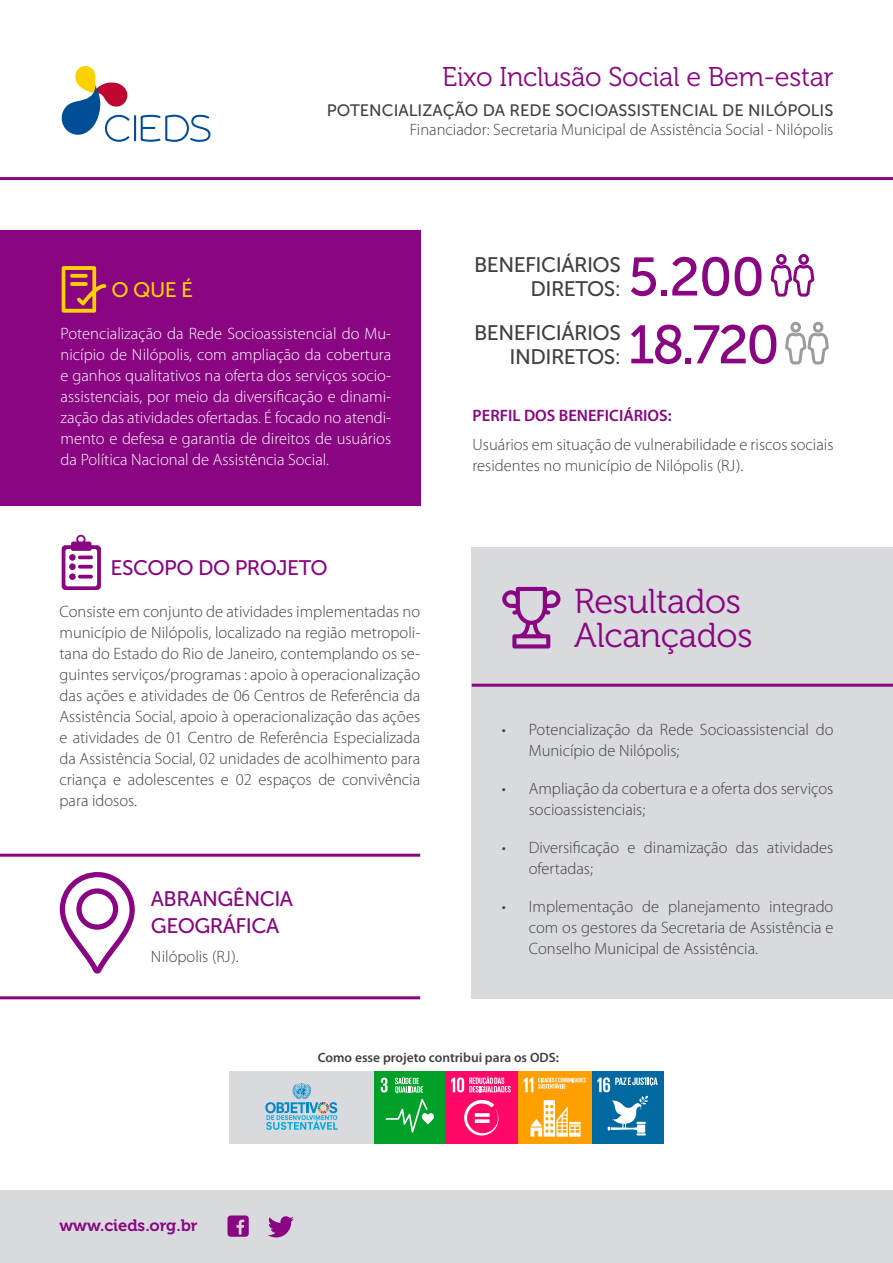
<style>
.page{position:relative;width:893px;height:1263px;background:#fff}
.page>*{position:absolute;margin:0;border:0;box-sizing:border-box;transform-origin:0 0}
.t1{font:54px/67.8px "Museo Sans 500";letter-spacing:-.05em;color:#890581}
.t2{font:34.5px/34.5px "Museo 300";letter-spacing:-.01em;color:#890581}
.t3{font:27px "Museo 300";letter-spacing:-.01em;color:#890581}
.t4{font:21px/24px "Museo Sans 500";letter-spacing:-.025em;color:#433f40;text-align:right}
.t5{font:21px/27px "Museo Sans 500";letter-spacing:-.025em;color:#890581}
.t6{font:21px "Museo Sans 500";color:#fdd000}
.t7{font:300 16.5px/21px "Myriad Pro";color:#433f40}
.t8{font:300 16.5px/21px "Myriad Pro";color:#fff;text-align:justify}
.t9{font:16.5px "Museo Sans 500";color:#433f40}
.t10{font:600 16.5px "Myriad Pro";color:#890581}
.t11{font:16.5px "Museo 700";color:#890581}
.t12{font:600 13.5px "Myriad Pro";color:#433f40}
</style>
<div class="page">
<div style="left:472px;top:547px;width:421px;height:452px;background:#d8dade"></div>
<div style="left:0;top:1191px;width:893px;height:72px;background:#d8dade"></div>
<div style="left:0;top:230px;width:420px;height:276px;background:#890581"></div>
<svg style="left:61px;top:66px;width:150px;height:76px"></svg>
<svg style="left:227px;top:1215px;width:22px;height:22px"></svg>
<svg style="left:268px;top:1216px;width:26px;height:21px"></svg>
<hr style="left:0;top:177px;width:893px;height:3px;background:#890581">
<hr style="left:0;top:854px;width:420px;height:3px;background:#890581">
<hr style="left:472px;top:684px;width:421px;height:3px;background:#890581">
<hr style="left:0;top:996px;width:420px;height:3px;background:#890581">
<svg style="left:62px;top:266px;width:44px;height:47px"></svg>
<svg style="left:62px;top:535px;width:39px;height:55px"></svg>
<div style="left:69px;top:554px;width:7px;height:7px;background:#890581;border-radius:50%"></div>
<svg style="left:78px;top:555px;width:15px;height:4px"></svg>
<div style="left:69px;top:563px;width:7px;height:7px;background:#890581;border-radius:50%"></div>
<svg style="left:78px;top:565px;width:15px;height:4px"></svg>
<div style="left:69px;top:573px;width:7px;height:7px;background:#890581;border-radius:50%"></div>
<hr style="left:78px;top:575px;width:15px;height:3px;background:#890581;border-radius:2px">
<div style="left:776px;top:254px;width:11px;height:11px;border:3px solid #890581;border-radius:50%"></div>
<div style="left:798px;top:254px;width:11px;height:11px;border:3px solid #890581;border-radius:50%"></div>
<svg style="left:770px;top:263px;width:46px;height:61px"></svg>
<div style="left:790px;top:322px;width:11px;height:11px;border:3px solid #9c9ba0;border-radius:50%"></div>
<div style="left:813px;top:322px;width:10px;height:11px;border:3px solid #9c9ba0;border-radius:50%"></div>
<svg style="left:785px;top:331px;width:44px;height:34px"></svg>
<svg style="left:59px;top:872px;width:76px;height:102px"></svg>
<svg style="left:502px;top:587px;width:58px;height:61px"></svg>
<div style="left:374px;top:1072px;width:72px;height:72px;background:#00a029"></div>
<svg style="left:381px;top:1077px;width:7px;height:15px"></svg>
<svg style="left:386px;top:1099px;width:48px;height:34px"></svg>
<svg style="left:395px;top:1077px;width:28px;height:16px"></svg>
<div style="left:229px;top:1071px;width:145px;height:73px;background:#d8dade"></div>
<svg style="left:265px;top:1083px;width:73px;height:47px"></svg>
<div style="left:446px;top:1071px;width:72px;height:73px;background:#ff0968"></div>
<svg style="left:464px;top:1099px;width:35px;height:36px"></svg>
<svg style="left:451px;top:1076px;width:60px;height:16px"></svg>
<div style="left:518px;top:1072px;width:74px;height:72px;background:#ffa000"></div>
<svg style="left:530px;top:1100px;width:51px;height:37px"></svg>
<svg style="left:523px;top:1078px;width:63px;height:14px"></svg>
<div style="left:592px;top:1071px;width:72px;height:72px;background:#0069a1"></div>
<svg style="left:597px;top:1077px;width:61px;height:58px"></svg>
<h3 class="t3" style="left:442px;top:62px;width:393px">Eixo Inclusão Social e Bem-estar</h3>
<p class="t9" style="left:327px;top:101px;width:508px">POTENCIALIZAÇÃO DA REDE SOCIOASSISTENCIAL DE NILÓPOLIS</p>
<p class="t7" style="left:410px;top:120px;width:425px">Financiador: Secretaria Municipal de Assistência Social - Nilópolis</p>
<p class="t6" style="left:112px;top:279px;width:83px">O QUE É</p>
<p class="t8" style="left:61px;top:324px;width:332px">Potencialização da Rede Socioassistencial do Mu&shy;nicípio de Nilópolis, com ampliação da cobertura e ganhos qualitativos na oferta dos serviços socio&shy;assistenciais, por meio da diversificação e dinami&shy;zação das atividades ofertadas. É focado no atendi&shy;mento e defesa e garantia de direitos de usuários da Política Nacional de Assistência Social.</p>
<p class="t5" style="left:111px;top:554px;width:219px">ESCOPO DO PROJETO</p>
<p class="t7" style="left:60px;top:601px;width:362px;text-align:justify">Consiste em conjunto de atividades implementadas no município de Nilópolis, localizado na região metropoli&shy;tana do Estado do Rio de Janeiro, contemplando os se&shy;guintes serviços/programas : apoio à operacionalização das ações e atividades de 06 Centros de Referência da Assistência Social, apoio à operacionalização das ações e atividades de 01 Centro de Referência Especializada da Assistência Social, 02 unidades de acolhimento para criança e adolescentes e 02 espaços de convivência para idosos.</p>
<p class="t5" style="left:151px;top:885px;width:144px">ABRANGÊNCIA<br>GEOGRÁFICA</p>
<p class="t7" style="left:151px;top:946px;width:89px">Nilópolis (RJ).</p>
<p class="t4" style="left:474px;top:253px;width:148px">BENEFICIÁRIOS<br>DIRETOS:</p>
<p class="t4" style="left:474px;top:321px;width:148px">BENEFICIÁRIOS<br>INDIRETOS:</p>
<h1 class="t1" style="left:628px;top:243px;width:153px">5.200<br>18.720</h1>
<p class="t10" style="left:473px;top:406px;width:201px">PERFIL DOS BENEFICIÁRIOS:</p>
<p class="t7" style="left:473px;top:435px;width:362px">Usuários em situação de vulnerabilidade e riscos sociais residentes no município de Nilópolis (RJ).</p>
<h2 class="t2" style="left:574px;top:584px;width:180px">Resultados<br>Alcançados</h2>
<p class="t7" style="left:529px;top:720px;width:306px;text-indent:-27px">• Potencialização da Rede Socioassistencial do<br>Município de Nilópolis;</p>
<p class="t7" style="left:529px;top:779px;width:306px;text-indent:-27px">• Ampliação da cobertura e a oferta dos serviços socioassistenciais;</p>
<p class="t7" style="left:529px;top:838px;width:306px;text-indent:-27px">• Diversificação e dinamização das atividades ofertadas;</p>
<p class="t7" style="left:529px;top:897px;width:306px;text-align:justify;text-indent:-27px">• Implementação de planejamento integrado com os gestores da Secretaria de Assistência e Conselho Municipal de Assistência.</p>
<p class="t11" style="left:60px;top:1216px;width:140px">www.cieds.org.br</p>
<p class="t12" style="left:318px;top:1050px;width:243px">Como esse projeto contribui para os ODS:</p>
</div>
